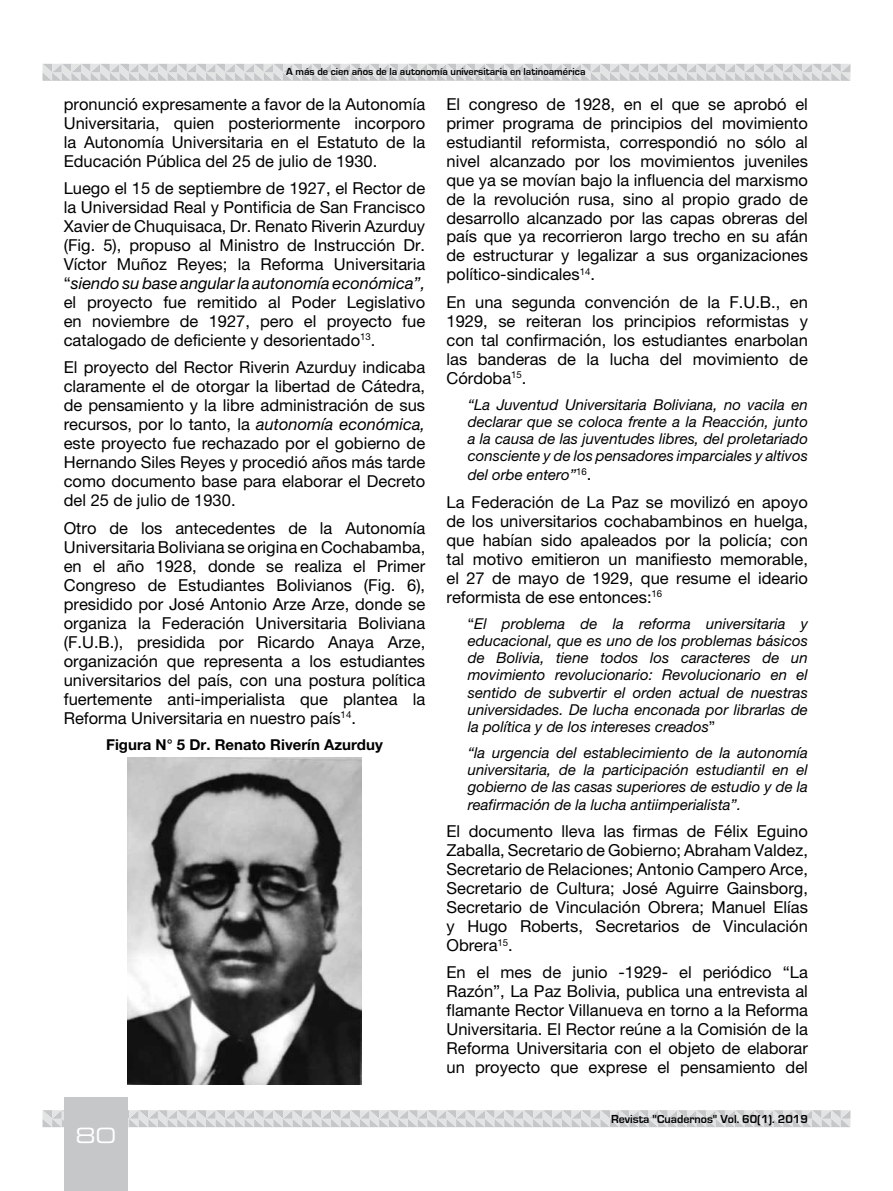
<style>
.page{position:relative;width:893px;height:1191px;background:#fff}
.page>*{position:absolute;margin:0;border:0;box-sizing:border-box;transform-origin:0 0}
.t1{font:21px "Eurostile LT Std Ex 2";color:#fff}
.t2{font:16.5px/18.9px "Helvetica Neue LT Std";color:#000;text-align:justify}
.t3{font:italic 15px/17.2px "Helvetica Neue LT Std";color:#000;text-align:justify}
.t4{font:700 15px "Helvetica Neue LT Std";color:#000}
.t5{font:700 12px "Eurostile";color:#000}
.t6{font:700 10.5px "Eurostile";color:#000}
.s1{font-style:italic}
.s2{font-style:normal;font-size:16.5px}
.s3{font-style:normal}
</style>
<div class="page">
<svg style="left:43px;top:64px;width:807px;height:17px;background:#d6d7d8"></svg>
<svg style="left:43px;top:1110px;width:807px;height:17px;background:#d7d7d8"></svg>
<div style="left:64px;top:1097px;width:64px;height:94px;background:#c6c7c8"></div>
<img style="left:127px;top:757px;width:235px;height:327px">
<p class="t6" style="left:286px;top:66px;width:301px">A más de cien años de la autonomía universitaria en latinoamérica</p>
<p class="t2" style="left:64px;top:94px;width:363px">pronunció expresamente a favor de la Autonomía Universitaria, quien posteriormente incorporo la Autonomía Universitaria en el Estatuto de la Educación Pública del 25 de julio de 1930.</p>
<p class="t2" style="left:64px;top:178px;width:363px">Luego el 15 de septiembre de 1927, el Rector de la Universidad Real y Pontificia de San Francisco Xavier de Chuquisaca, Dr. Renato Riverin Azurduy (Fig. 5), propuso al Ministro de Instrucción Dr.<br>Víctor Muñoz Reyes; la Reforma Universitaria “<span class="s1">siendo su base angular la autonomía económica”, </span>el proyecto fue remitido al Poder Legislativo en noviembre de 1927, pero el proyecto fue catalogado de deficiente y desorientado<sup>13</sup>.</p>
<p class="t2" style="left:64px;top:358px;width:363px">El proyecto del Rector Riverin Azurduy indicaba claramente el de otorgar la libertad de Cátedra, de pensamiento y la libre administración de sus recursos, por lo tanto, la <span class="s1">autonomía económica, </span>este proyecto fue rechazado por el gobierno de Hernando Siles Reyes y procedió años más tarde como documento base para elaborar el Decreto del 25 de julio de 1930.</p>
<p class="t2" style="left:64px;top:518px;width:363px">Otro de los antecedentes de la Autonomía Universitaria Boliviana se origina en Cochabamba, en el año 1928, donde se realiza el Primer Congreso de Estudiantes Bolivianos (Fig. 6), presidido por José Antonio Arze Arze, donde se organiza la Federación Universitaria Boliviana (F.U.B.), presidida por Ricardo Anaya Arze, organización que representa a los estudiantes universitarios del país, con una postura política fuertemente anti-imperialista que plantea la Reforma Universitaria en nuestro país<sup>14</sup>.</p>
<p class="t4" style="left:106px;top:735px;width:278px">Figura N° 5 Dr. Renato Riverín Azurduy</p>
<p class="t2" style="left:446px;top:94px;width:363px">El congreso de 1928, en el que se aprobó el primer programa de principios del movimiento estudiantil reformista, correspondió no sólo al nivel alcanzado por los movimientos juveniles que ya se movían bajo la influencia del marxismo de la revolución rusa, sino al propio grado de desarrollo alcanzado por las capas obreras del país que ya recorrieron largo trecho en su afán de estructurar y legalizar a sus organizaciones político-sindicales<sup>14</sup>.</p>
<p class="t2" style="left:446px;top:292px;width:363px">En una segunda convención de la F.U.B., en 1929, se reiteran los principios reformistas y con tal confirmación, los estudiantes enarbolan las banderas de la lucha del movimiento de Córdoba<sup>15</sup>.</p>
<p class="t3" style="left:468px;top:395px;width:342px">“La Juventud Universitaria Boliviana, no vacila en declarar que se coloca frente a la Reacción, junto a la causa de las juventudes libres, del proletariado consciente y de los pensadores imparciales y altivos</p>
<p class="t3" style="left:468px;top:466px;width:125px">del orbe entero”<sup>16</sup><span class="s2">.</span></p>
<p class="t2" style="left:446px;top:492px;width:363px">La Federación de La Paz se movilizó en apoyo de los universitarios cochabambinos en huelga, que habían sido apaleados por la policía; con tal motivo emitieron un manifiesto memorable, el 27 de mayo de 1929, que resume el ideario reformista de ese entonces:<sup>16</sup></p>
<p class="t3" style="left:468px;top:614px;width:342px"><span class="s3">“</span>El problema de la reforma universitaria y educacional, que es uno de los problemas básicos de Bolivia, tiene todos los caracteres de un movimiento revolucionario: Revolucionario en el sentido de subvertir el orden actual de nuestras universidades. De lucha enconada por librarlas de la política y de los intereses creados<span class="s3">”</span></p>
<p class="t3" style="left:468px;top:743px;width:342px">“la urgencia del establecimiento de la autonomía universitaria, de la participación estudiantil en el gobierno de las casas superiores de estudio y de la reafirmación de la lucha antiimperialista”.</p>
<p class="t2" style="left:446px;top:821px;width:363px">El documento lleva las firmas de Félix Eguino Zaballa, Secretario de Gobierno; Abraham Valdez, Secretario de Relaciones; Antonio Campero Arce, Secretario de Cultura; José Aguirre Gainsborg, Secretario de Vinculación Obrera; Manuel Elías y Hugo Roberts, Secretarios de Vinculación Obrera<sup>15</sup>.</p>
<p class="t2" style="left:446px;top:963px;width:363px">En el mes de junio -1929- el periódico “La Razón”, La Paz Bolivia, publica una entrevista al flamante Rector Villanueva en torno a la Reforma Universitaria. El Rector reúne a la Comisión de la Reforma Universitaria con el objeto de elaborar un proyecto que exprese el pensamiento del</p>
<p class="t1" style="left:75px;top:1121px;width:42px">80</p>
<p class="t5" style="left:611px;top:1112px;width:198px">Revista "Cuadernos" Vol. 60(1). 2019</p>
</div>
